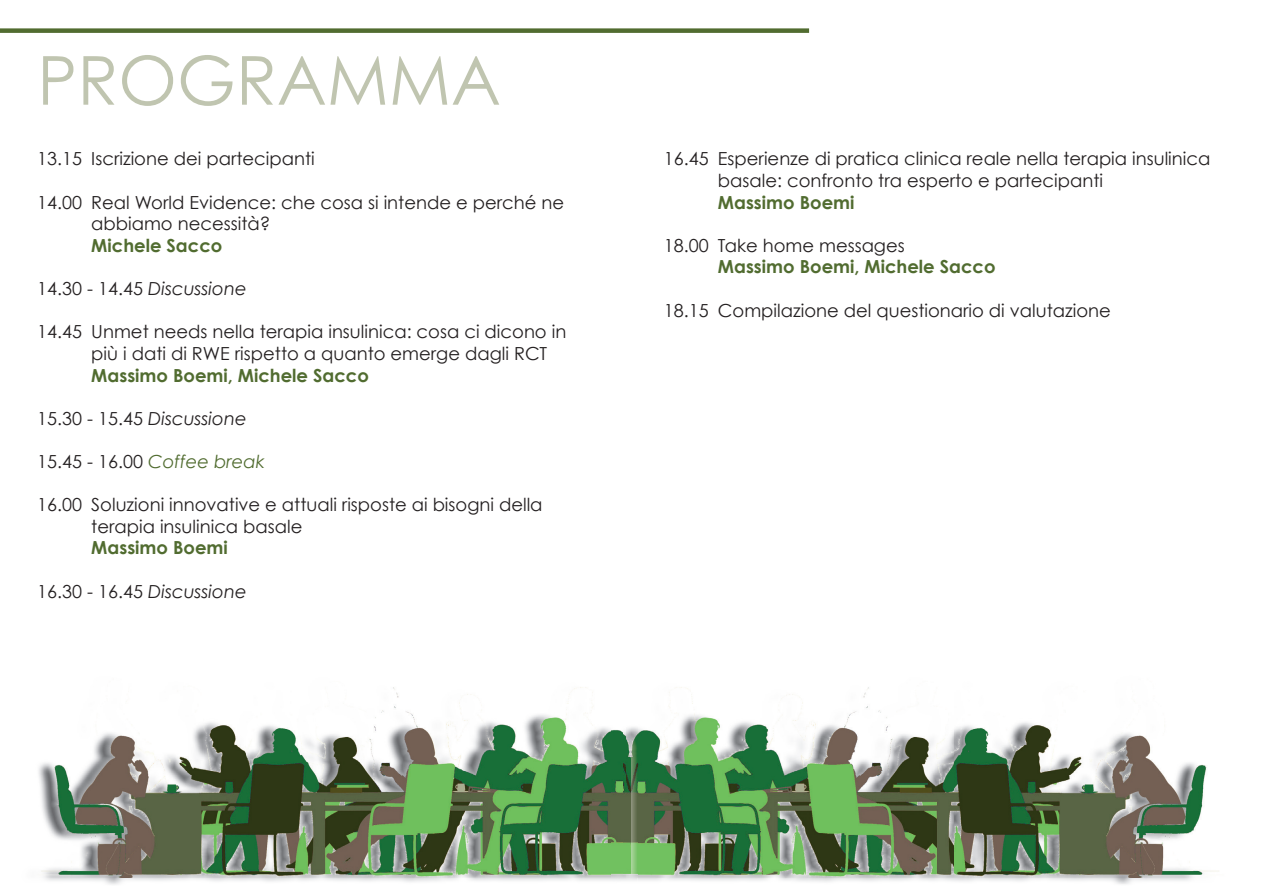
<style>
.page{position:relative;width:1266px;height:896px;background:#fff}
.page>*{position:absolute;margin:0;border:0;box-sizing:border-box;transform-origin:0 0}
.t1{font:67.5px "Century Gothic";color:#c0c5b0}
.t2{font:18px/21.6px "Century Gothic";color:#231f20}
.t3{font:700 18px "Century Gothic";color:#516c30}
.s1{font-style:italic}
.s2{font-style:italic;color:#516c30}
</style>
<div class="page">
<img style="left:637px;top:877px;width:556px;height:7px">
<img style="left:623px;top:687px;width:592px;height:190px">
<img style="left:44px;top:877px;width:568px;height:7px">
<svg style="left:612px;top:877px;width:25px;height:4px"></svg>
<img style="left:38px;top:687px;width:585px;height:190px">
<div style="left:0;top:28px;width:809px;height:5px;background:#516c30"></div>
<h1 class="t1" style="left:37px;top:39px;width:465px">PROGRAMMA</h1>
<p class="t2" style="left:37px;top:148px;width:279px">13.15 Iscrizione dei partecipanti</p>
<p class="t2" style="left:91px;top:191px;width:474px;text-indent:-54px">14.00 Real World Evidence: che cosa si intende e perché ne abbiamo necessità?</p>
<p class="t3" style="left:91px;top:234px;width:133px">Michele Sacco</p>
<p class="t2" style="left:37px;top:277px;width:211px">14.30 - 14.45 <span class="s1">Discussione</span></p>
<p class="t2" style="left:91px;top:321px;width:476px;text-indent:-54px">14.45 Unmet needs nella terapia insulinica: cosa ci dicono in più i dati di RWE rispetto a quanto emerge dagli RCT</p>
<p class="t3" style="left:91px;top:363px;width:279px">Massimo Boemi, Michele Sacco</p>
<p class="t2" style="left:37px;top:407px;width:211px">15.30 - 15.45 <span class="s1">Discussione</span></p>
<p class="t2" style="left:37px;top:450px;width:229px">15.45 - 16.00 <span class="s2">Coffee break</span></p>
<p class="t2" style="left:91px;top:493px;width:453px;text-indent:-54px">16.00 Soluzioni innovative e attuali risposte ai bisogni della terapia insulinica basale</p>
<p class="t3" style="left:91px;top:536px;width:138px">Massimo Boemi</p>
<p class="t2" style="left:37px;top:580px;width:211px">16.30 - 16.45 <span class="s1">Discussione</span></p>
<p class="t2" style="left:718px;top:148px;width:494px;text-indent:-54px">16.45 Esperienze di pratica clinica reale nella terapia insulinica basale: confronto tra esperto e partecipanti</p>
<p class="t3" style="left:718px;top:191px;width:138px">Massimo Boemi</p>
<p class="t2" style="left:664px;top:234px;width:242px">18.00 Take home messages</p>
<p class="t3" style="left:718px;top:255px;width:279px">Massimo Boemi, Michele Sacco</p>
<p class="t2" style="left:664px;top:299px;width:448px">18.15 Compilazione del questionario di valutazione</p>
</div>
